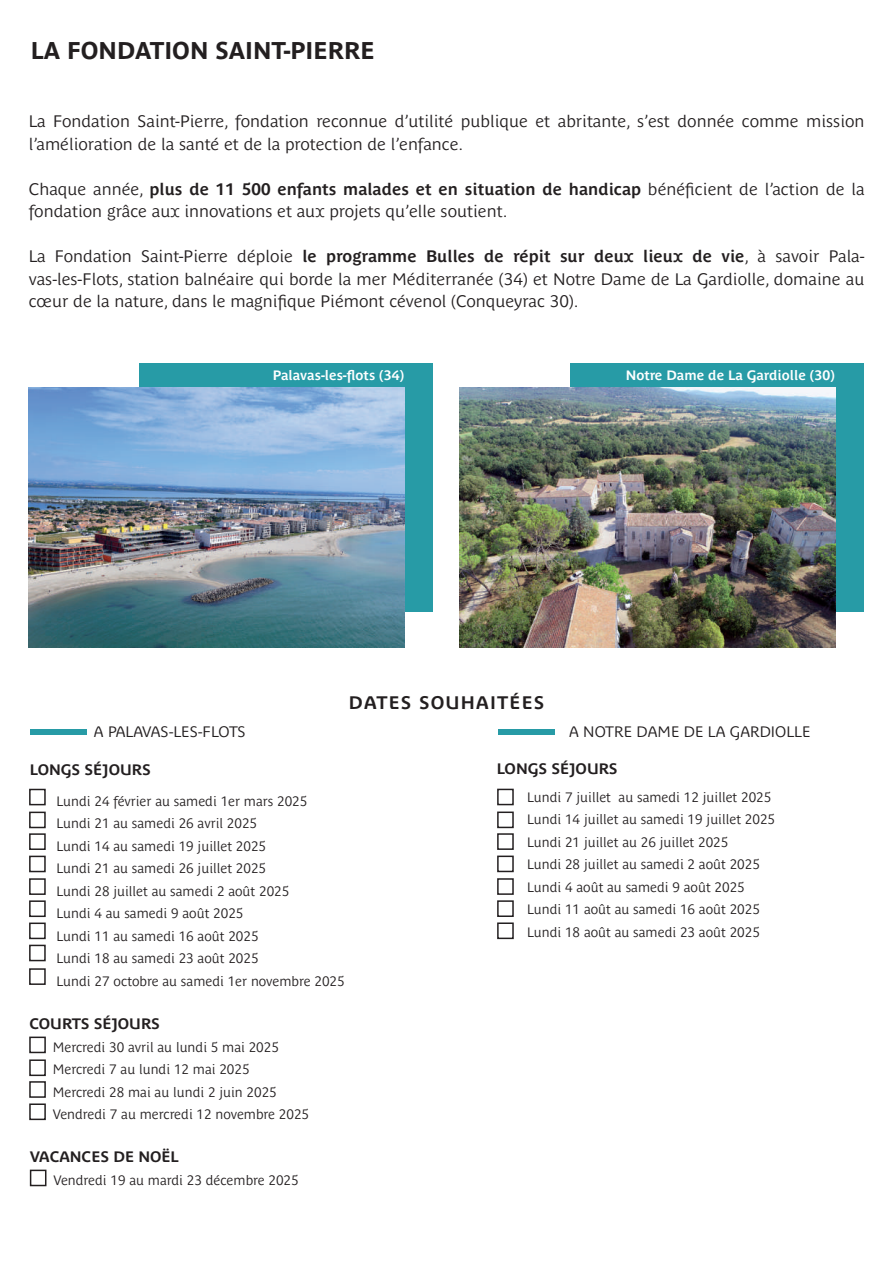
<style>
.page{position:relative;width:893px;height:1263px;background:#fff}
.page>*{position:absolute;margin:0;border:0;box-sizing:border-box;transform-origin:0 0}
.t1{font:700 24px "Parisine Std";color:#231f20}
.t2{font:700 18px "Parisine Plus Std Gris";letter-spacing:.065em;color:#231f20}
.t3{font:16.5px/22.5px "Parisine Plus Std Gris";color:#231f20}
.t4{font:700 15px "Parisine Plus Std Gris";color:#231f20}
.t5{font:15px "Parisine Plus Std Gris";color:#231f20}
.t6{font:13.5px/22.5px "Parisine Plus Std Gris";color:#231f20}
.t7{font:700 13.5px "Parisine Plus Std Gris";color:#fff}
.s1{font-weight:700}
</style>
<div class="page">
<div style="left:140px;top:364px;width:293px;height:248px;background:#279ba6"></div>
<img style="left:28px;top:388px;width:376px;height:260px">
<div style="left:570px;top:364px;width:294px;height:248px;background:#279ba6"></div>
<img style="left:459px;top:388px;width:376px;height:260px">
<div style="left:30px;top:730px;width:57px;height:5px;background:#279ba6"></div>
<div style="left:29px;top:789px;width:17px;height:16px;border:2px solid #231f20"></div>
<div style="left:29px;top:856px;width:17px;height:16px;border:2px solid #231f20"></div>
<div style="left:29px;top:878px;width:17px;height:17px;border:2px solid #231f20"></div>
<div style="left:29px;top:900px;width:17px;height:17px;border:2px solid #231f20"></div>
<div style="left:29px;top:812px;width:17px;height:16px;border:2px solid #231f20"></div>
<div style="left:29px;top:833px;width:17px;height:17px;border:2px solid #231f20"></div>
<div style="left:29px;top:922px;width:17px;height:17px;border:2px solid #231f20"></div>
<div style="left:29px;top:945px;width:17px;height:16px;border:2px solid #231f20"></div>
<div style="left:29px;top:968px;width:17px;height:17px;border:2px solid #231f20"></div>
<div style="left:29px;top:1036px;width:17px;height:17px;border:2px solid #231f20"></div>
<div style="left:29px;top:1103px;width:17px;height:17px;border:2px solid #231f20"></div>
<div style="left:29px;top:1059px;width:17px;height:17px;border:2px solid #231f20"></div>
<div style="left:29px;top:1081px;width:17px;height:17px;border:2px solid #231f20"></div>
<div style="left:30px;top:1169px;width:16px;height:17px;border:2px solid #231f20"></div>
<div style="left:497px;top:789px;width:17px;height:16px;border:2px solid #231f20"></div>
<div style="left:497px;top:855px;width:17px;height:17px;border:2px solid #231f20"></div>
<div style="left:497px;top:878px;width:17px;height:17px;border:2px solid #231f20"></div>
<div style="left:497px;top:900px;width:17px;height:17px;border:2px solid #231f20"></div>
<div style="left:497px;top:811px;width:17px;height:17px;border:2px solid #231f20"></div>
<div style="left:497px;top:833px;width:17px;height:17px;border:2px solid #231f20"></div>
<div style="left:497px;top:922px;width:17px;height:17px;border:2px solid #231f20"></div>
<div style="left:498px;top:730px;width:57px;height:5px;background:#279ba6"></div>
<h1 class="t1" style="left:31px;top:37px;width:345px">LA FONDATION SAINT-PIERRE</h1>
<p class="t3" style="left:29px;top:110px;width:837px">La Fondation Saint-Pierre, fondation reconnue d’utilité publique et abritante, s’est donnée comme mission l’amélioration de la santé et de la protection de l’enfance.</p>
<p class="t3" style="left:29px;top:178px;width:837px">Chaque année, <span class="s1">plus de 11 500 enfants malades et en situation de handicap</span> bénéficient de l’action de la fondation grâce aux innovations et aux projets qu’elle soutient.</p>
<p class="t3" style="left:29px;top:245px;width:837px;text-align:justify">La Fondation Saint-Pierre déploie <span class="s1">le programme Bulles de répit sur deux lieux de vie</span>, à savoir Pala&shy;vas-les-Flots, station balnéaire qui borde la mer Méditerranée (34) et Notre Dame de La Gardiolle, domaine au cœur de la nature, dans le magnifique Piémont cévenol (Conqueyrac 30).</p>
<p class="t7" style="left:273px;top:368px;width:133px">Palavas-les-flots (34)</p>
<p class="t7" style="left:626px;top:368px;width:211px">Notre Dame de La Gardiolle (30)</p>
<p class="t5" style="left:94px;top:723px;width:153px">A PALAVAS-LES-FLOTS</p>
<p class="t4" style="left:30px;top:761px;width:122px">LONGS SÉJOURS</p>
<h2 class="t2" style="left:349px;top:692px;width:197px">DATES SOUHAITÉES</h2>
<p class="t5" style="left:569px;top:723px;width:243px">A NOTRE DAME DE LA GARDIOLLE</p>
<p class="t4" style="left:497px;top:760px;width:122px">LONGS SÉJOURS</p>
<p class="t6" style="left:57px;top:790px;width:290px">Lundi 24 février au samedi 1er mars 2025<br>Lundi 21 au samedi 26 avril 2025<br>Lundi 14 au samedi 19 juillet 2025<br>Lundi 21 au samedi 26 juillet 2025<br>Lundi 28 juillet au samedi 2 août 2025<br>Lundi 4 au samedi 9 août 2025<br>Lundi 11 au samedi 16 août 2025<br>Lundi 18 au samedi 23 août 2025<br>Lundi 27 octobre au samedi 1er novembre 2025</p>
<p class="t4" style="left:29px;top:1015px;width:132px">COURTS SÉJOURS</p>
<p class="t6" style="left:53px;top:1035px;width:258px">Mercredi 30 avril au lundi 5 mai 2025<br>Mercredi 7 au lundi 12 mai 2025<br>Mercredi 28 mai au lundi 2 juin 2025<br>Vendredi 7 au mercredi 12 novembre 2025</p>
<p class="t4" style="left:30px;top:1148px;width:150px">VACANCES DE NOËL</p>
<p class="t6" style="left:53px;top:1168px;width:247px">Vendredi 19 au mardi 23 décembre 2025</p>
<p class="t6" style="left:527px;top:785px;width:250px">Lundi 7 juillet au samedi 12 juillet 2025<br>Lundi 14 juillet au samedi 19 juillet 2025<br>Lundi 21 juillet au 26 juillet 2025<br>Lundi 28 juillet au samedi 2 août 2025<br>Lundi 4 août au samedi 9 août 2025<br>Lundi 11 août au samedi 16 août 2025<br>Lundi 18 août au samedi 23 août 2025</p>
</div>
